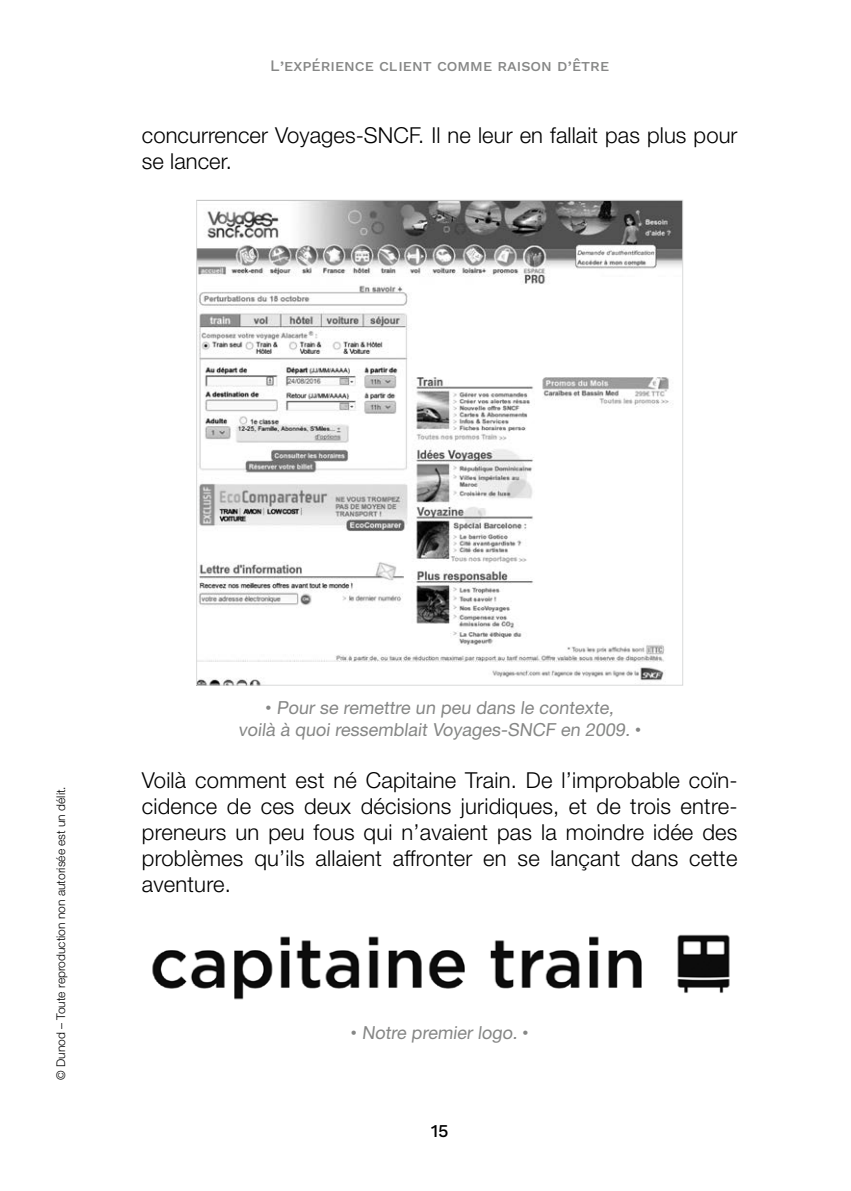
<style>
.page{position:relative;width:851px;height:1191px;background:#fff}
.page>*{position:absolute;margin:0;border:0;box-sizing:border-box;transform-origin:0 0}
.t1{font:300 22px/26px "Helvetica Neue LT Std";letter-spacing:.005em;color:#000}
.t2{font:18px/22px "Helvetica Neue LT Std";color:#868786;text-align:center}
.t3{font:500 18px "Work Sans";color:#000}
.t4{font:500 16px "Work Sans";color:#868786}
.t5{font:300 12px "Helvetica Neue LT Std";color:#000}
.s1{font-weight:300;font-style:italic;font-size:12px}
</style>
<div class="page">
<img style="left:198px;top:202px;width:483px;height:481px">
<img style="left:152px;top:934px;width:578px;height:66px">
<p class="t4" style="left:270px;top:56px;width:340px">L’expérience client comme raison d’être</p>
<p class="t1" style="left:142px;top:122px;width:597px">concurrencer Voyages-SNCF. Il ne leur en fallait pas plus pour se lancer.</p>
<p class="t5" style="left:54px;top:1079px;width:295px;rotate:-90deg">© Dunod – Toute reproduction non autorisée est un délit.</p>
<p class="t2" style="left:238px;top:696px;width:404px"><span class="s1">•</span> Pour se remettre un peu dans le contexte,<br>voilà à quoi ressemblait Voyages-SNCF en 2009. <span class="s1">•</span></p>
<p class="t1" style="left:142px;top:766px;width:597px;text-align:justify">Voilà comment est né Capitaine Train. De l’improbable coïn&shy;cidence de ces deux décisions juridiques, et de trois entre&shy;preneurs un peu fous qui n’avaient pas la moindre idée des problèmes qu’ils allaient affronter en se lançant dans cette aventure.</p>
<p class="t2" style="left:351px;top:1021px;width:179px"><span class="s1">•</span> Notre premier logo. <span class="s1">•</span></p>
<p class="t3" style="left:430px;top:1120px;width:19px">15</p>
</div>
